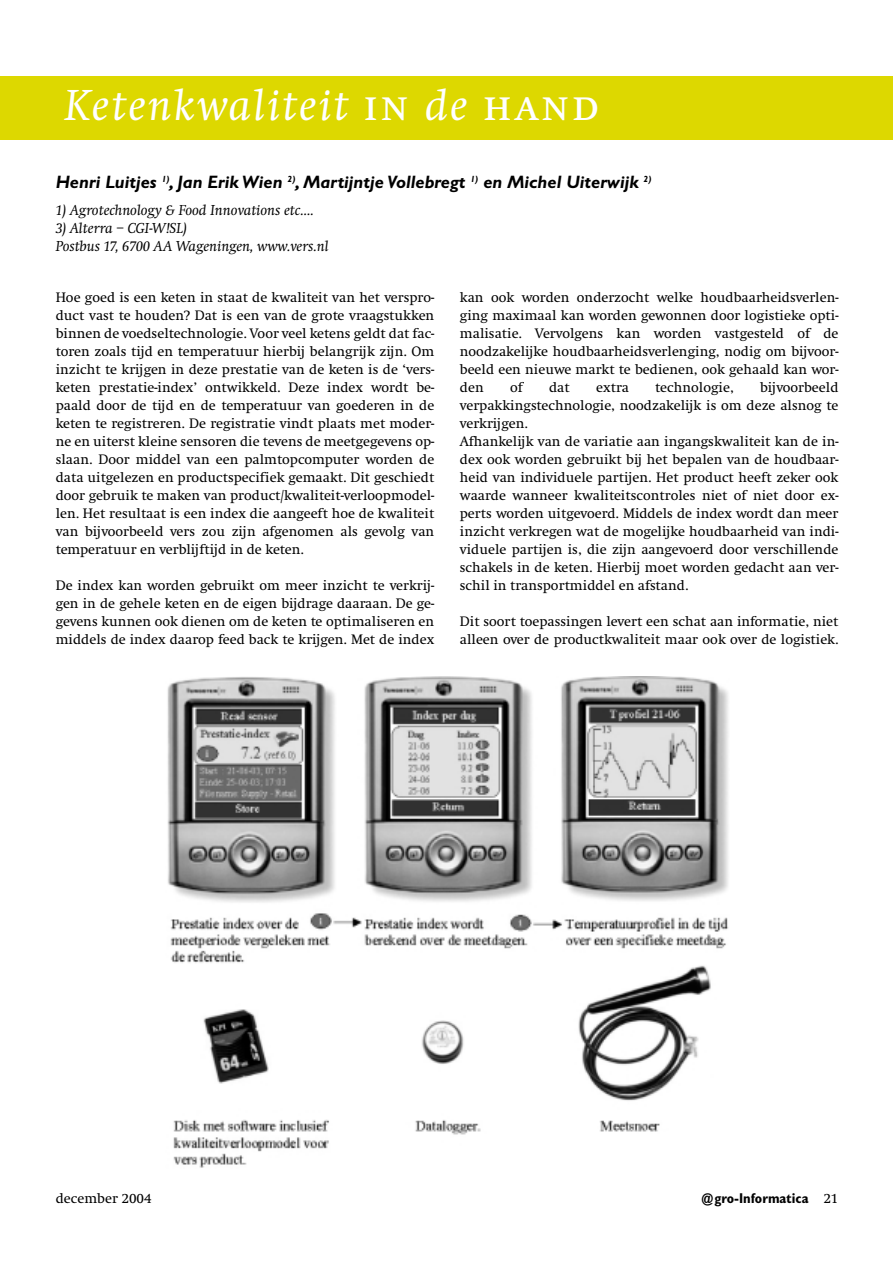
<style>
.page{position:relative;width:893px;height:1262px;background:#fff}
.page>*{position:absolute;margin:0;border:0;box-sizing:border-box;transform-origin:0 0}
.t1{font:italic 45px "Swift";letter-spacing:.045em;color:#fff}
.t2{font:italic 700 18px "Gill Sans";color:#000}
.t3{font:italic 15px/18px "Swift";color:#000}
.t4{font:14.25px/18px "Swift";color:#000;text-align:justify}
.t5{font:700 condensed 14.25px "Gill Sans";color:#000}
.s1{font-family:"Swift SC";font-style:normal}
.s2{font-family:"Swift";font-weight:400;font-stretch:normal}
</style>
<div class="page">
<div style="left:0;top:77px;width:892px;height:63px;background:#ddd800"></div>
<img style="left:167px;top:677px;width:562px;height:491px">
<h1 class="t1" style="left:65px;top:88px;width:536px">Ketenkwaliteit <span class="s1">in</span> de <span class="s1">hand</span></h1>
<p class="t2" style="left:56px;top:176px;width:597px">Henri Luitjes <sup>1)</sup>, Jan Erik Wien <sup>2)</sup>, Martijntje Vollebregt <sup>1)</sup> en Michel Uiterwijk <sup>2)</sup></p>
<p class="t3" style="left:56px;top:203px;width:259px">1) Agrotechnology &amp; Food Innovations etc….</p>
<p class="t3" style="left:56px;top:221px;width:274px">3) Alterra – CGI-W!SL)<br>Postbus 17, 6700 AA Wageningen, www.vers.nl</p>
<p class="t4" style="left:56px;top:290px;width:380px">Hoe goed is een keten in staat de kwaliteit van het verspro&shy;duct vast te houden? Dat is een van de grote vraagstukken binnen de voedseltechnologie. Voor veel ketens geldt dat fac&shy;toren zoals tijd en temperatuur hierbij belangrijk zijn. Om inzicht te krijgen in deze prestatie van de keten is de ‘vers&shy;keten prestatie-index’ ontwikkeld. Deze index wordt be&shy;paald door de tijd en de temperatuur van goederen in de keten te registreren. De registratie vindt plaats met moder&shy;ne en uiterst kleine sensoren die tevens de meetgegevens op&shy;slaan. Door middel van een palmtopcomputer worden de data uitgelezen en productspecifiek gemaakt. Dit geschiedt door gebruik te maken van product/kwaliteit-verloopmodel&shy;len. Het resultaat is een index die aangeeft hoe de kwaliteit van bijvoorbeeld vers zou zijn afgenomen als gevolg van temperatuur en verblijftijd in de keten.</p>
<p class="t4" style="left:56px;top:578px;width:380px">De index kan worden gebruikt om meer inzicht te verkrij&shy;gen in de gehele keten en de eigen bijdrage daaraan. De ge&shy;gevens kunnen ook dienen om de keten te optimaliseren en middels de index daarop feed back te krijgen. Met de index</p>
<p class="t4" style="left:460px;top:290px;width:380px">kan ook worden onderzocht welke houdbaarheidsverlen&shy;ging maximaal kan worden gewonnen door logistieke opti&shy;malisatie. Vervolgens kan worden vastgesteld of de noodzakelijke houdbaarheidsverlenging, nodig om bijvoor&shy;beeld een nieuwe markt te bedienen, ook gehaald kan wor&shy;den</p>
<p class="t4" style="left:510px;top:380px;width:14px">of</p>
<p class="t4" style="left:549px;top:380px;width:22px">dat</p>
<p class="t4" style="left:596px;top:380px;width:34px">extra</p>
<p class="t4" style="left:655px;top:380px;width:80px">technologie,</p>
<p class="t4" style="left:460px;top:380px;width:380px;text-align:left;text-indent:300px">bijvoorbeeld verpakkingstechnologie, noodzakelijk is om deze alsnog te verkrijgen.<br>Afhankelijk van de variatie aan ingangskwaliteit kan de in&shy;dex ook worden gebruikt bij het bepalen van de houdbaar&shy;heid van individuele partijen. Het product heeft zeker ook waarde wanneer kwaliteitscontroles niet of niet door ex&shy;perts worden uitgevoerd. Middels de index wordt dan meer inzicht verkregen wat de mogelijke houdbaarheid van indi&shy;viduele partijen is, die zijn aangevoerd door verschillende schakels in de keten. Hierbij moet worden gedacht aan ver&shy;schil in transportmiddel en afstand.</p>
<p class="t4" style="left:460px;top:614px;width:380px">Dit soort toepassingen levert een schat aan informatie, niet alleen over de productkwaliteit maar ook over de logistiek.</p>
<p class="t4" style="left:56px;top:1190px;width:97px">december 2004</p>
<p class="t5" style="left:700px;top:1192px;width:139px">@gro-Informatica <span class="s2">21</span></p>
</div>
